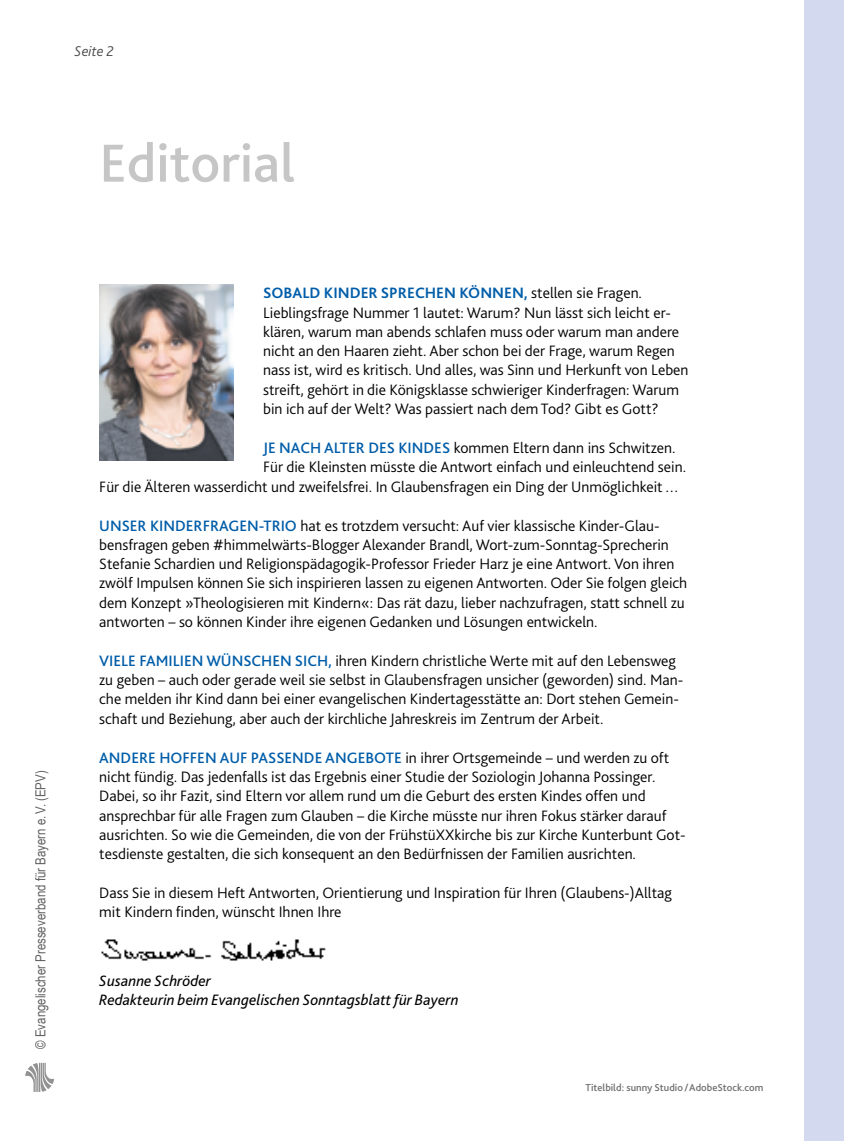
<style>
.page{position:relative;width:844px;height:1141px;background:#fff}
.page>*{position:absolute;margin:0;border:0;box-sizing:border-box;transform-origin:0 0}
.t1{font:500 56px "Bliss 2";color:#c6c6c6}
.t2{font:300 15.75px/19.2px "Bliss 2";color:#000}
.t3{font:italic 15.75px/19.2px "Bliss 2";color:#000}
.t4{font:italic 300 14.88px "Bliss 2";letter-spacing:.01em;color:#4a4a49}
.t5{font:14px "Arial Narrow";color:#000}
.t6{font:500 10.5px "Bliss 2";color:#706f6f}
.s1{font-weight:700;color:#005da9}
.s2{font-weight:500;color:#005da9}
</style>
<div class="page">
<div style="left:804px;top:0;width:39px;height:1141px;background:#d3daf0"></div>
<img style="left:99px;top:284px;width:134px;height:176px">
<img style="left:101px;top:939px;width:225px;height:22px">
<svg style="left:25px;top:1063px;width:29px;height:29px"></svg>
<p class="t4" style="left:74px;top:42px;width:41px">Seite 2</p>
<p class="t1" style="left:99px;top:128px;width:197px">Editorial</p>
<p class="t5" style="left:30px;top:1049px;width:280px;rotate:-90deg">© Evangelischer Presseverband für Bayern e.V. (EPV)</p>
<p class="t2" style="left:263px;top:283px;width:427px"><span class="s1">SOBALD KINDER SPRECHEN KÖNNEN,</span> stellen sie Fragen.<br>Lieblingsfrage Nummer 1 lautet: Warum? Nun lässt sich leicht er&shy;klären, warum man abends schlafen muss oder warum man andere nicht an den Haaren zieht. Aber schon bei der Frage, warum Regen nass ist, wird es kritisch. Und alles, was Sinn und Herkunft von Leben streift, gehört in die Königsklasse schwieriger Kinderfragen: Warum bin ich auf der Welt? Was passiert nach dem Tod? Gibt es Gott?</p>
<p class="t2" style="left:263px;top:438px;width:413px"><span class="s2">JE NACH ALTER DES KINDES</span> kommen Eltern dann ins Schwitzen.</p>
<p class="t2" style="left:263px;top:457px;width:424px">Für die Kleinsten müsste die Antwort einfach und einleuchtend sein.</p>
<p class="t2" style="left:99px;top:476px;width:580px">Für die Älteren wasserdicht und zweifelsfrei. In Glaubensfragen ein Ding der Unmöglichkeit …</p>
<p class="t2" style="left:99px;top:515px;width:589px"><span class="s2">UNSER KINDERFRAGEN-TRIO</span> hat es trotzdem versucht: Auf vier klassische Kinder-Glau&shy;bensfragen geben #himmelwärts-Blogger Alexander Brandl, Wort-zum-Sonntag-Sprecherin Stefanie Schardien und Religionspädagogik-Professor Frieder Harz je eine Antwort. Von ihren zwölf Impulsen können Sie sich inspirieren lassen zu eigenen Antworten. Oder Sie folgen gleich dem Konzept »Theologisieren mit Kindern«: Das rät dazu, lieber nachzufragen, statt schnell zu antworten – so können Kinder ihre eigenen Gedanken und Lösungen entwickeln.</p>
<p class="t2" style="left:99px;top:651px;width:585px"><span class="s2">VIELE FAMILIEN WÜNSCHEN SICH,</span> ihren Kindern christliche Werte mit auf den Lebensweg zu geben – auch oder gerade weil sie selbst in Glaubensfragen unsicher (geworden) sind. Man&shy;che melden ihr Kind dann bei einer evangelischen Kindertagesstätte an: Dort stehen Gemein&shy;schaft und Beziehung, aber auch der kirchliche Jahreskreis im Zentrum der Arbeit.</p>
<p class="t2" style="left:99px;top:747px;width:587px"><span class="s2">ANDERE HOFFEN AUF PASSENDE ANGEBOTE</span> in ihrer Ortsgemeinde – und werden zu oft nicht fündig. Das jedenfalls ist das Ergebnis einer Studie der Soziologin Johanna Possinger.<br>Dabei, so ihr Fazit, sind Eltern vor allem rund um die Geburt des ersten Kindes offen und ansprechbar für alle Fragen zum Glauben – die Kirche müsste nur ihren Fokus stärker darauf ausrichten. So wie die Gemeinden, die von der FrühstüXXkirche bis zur Kirche Kunterbunt Got&shy;tesdienste gestalten, die sich konsequent an den Bedürfnissen der Familien ausrichten.</p>
<p class="t2" style="left:99px;top:883px;width:574px">Dass Sie in diesem Heft Antworten, Orientierung und Inspiration für Ihren (Glaubens-)Alltag mit Kindern finden, wünscht Ihnen Ihre</p>
<p class="t3" style="left:99px;top:970px;width:361px">Susanne Schröder<br>Redakteurin beim Evangelischen Sonntagsblatt für Bayern</p>
<p class="t6" style="left:585px;top:1081px;width:179px">Titelbild: sunny Studio / AdobeStock.com</p>
</div>
